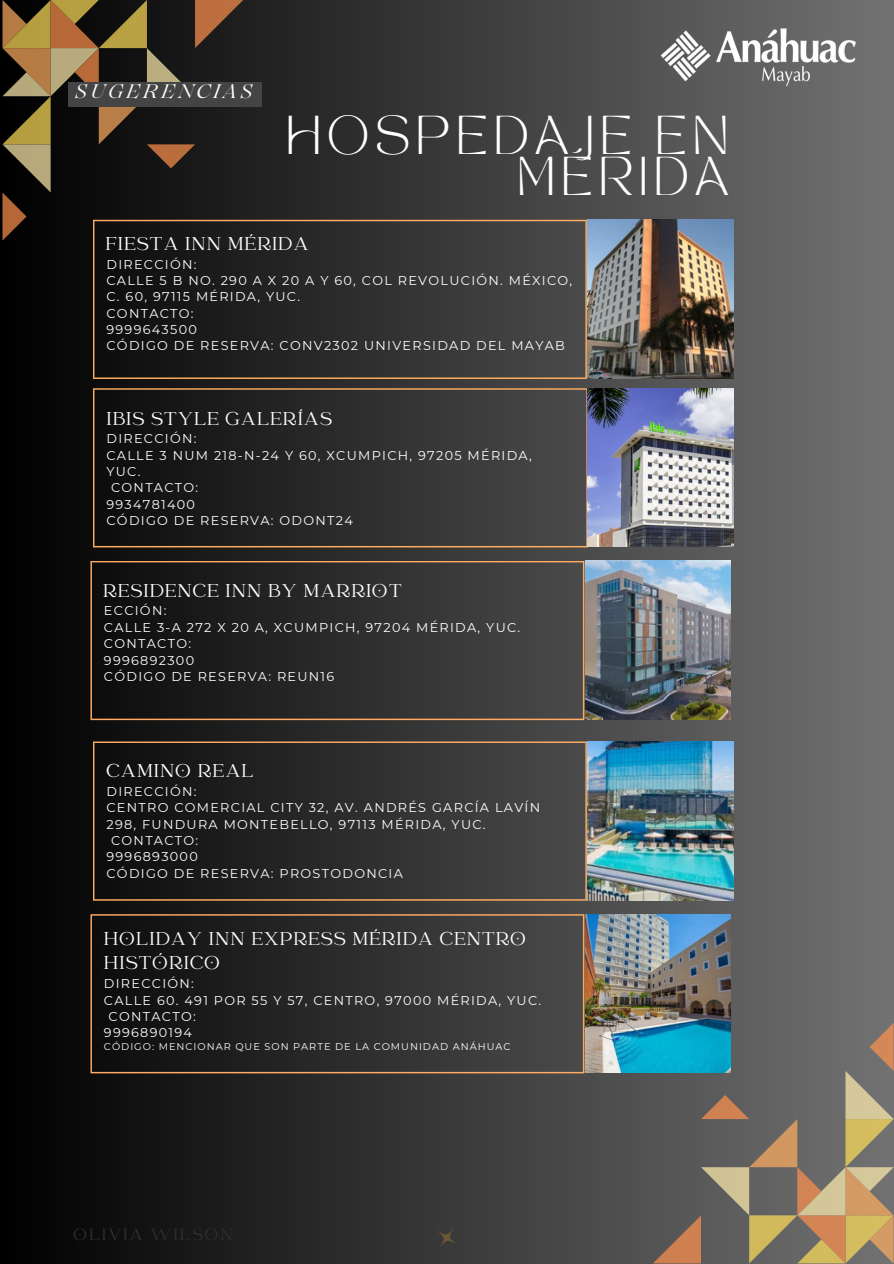
<style>
.page{position:relative;width:894px;height:1264px;background:#fff}
.page>*{position:absolute;margin:0;border:0;box-sizing:border-box;transform-origin:0 0}
.t1{font:38.25px/41.7px "TAN MONCHERI Regular";letter-spacing:.15em;color:#fff;text-align:right}
.t2{font:20.55px/24px "Catchy Mager";letter-spacing:.05em;color:#fff}
.t3{font:italic 19.5px "Lovelace";letter-spacing:.15em;color:#fff}
.t4{font:18px "Catchy Mager";letter-spacing:.1em;color:#303030}
.t5{font:12.75px/16.4px "Montserrat";letter-spacing:.1em;color:#fff}
.t6{font:9.75px "Montserrat";letter-spacing:.1em;color:#fff}
</style>
<div class="page">
<div style="left:0;top:0;width:893px;height:1263px;background:linear-gradient(to right,#010000,#737373)"></div>
<svg style="left:3px;top:0;width:240px;height:241px;background:#3e3221"></svg>
<svg style="left:93px;top:220px;width:493px;height:159px;background:#2f2d2c"></svg>
<svg style="left:90px;top:561px;width:494px;height:159px;background:#312e2c"></svg>
<svg style="left:93px;top:388px;width:494px;height:159px;background:#36322e"></svg>
<svg style="left:93px;top:741px;width:493px;height:159px;background:#2f2d2c"></svg>
<img style="left:587px;top:220px;width:145px;height:158px">
<img style="left:585px;top:561px;width:145px;height:158px">
<img style="left:587px;top:388px;width:145px;height:159px">
<img style="left:587px;top:741px;width:145px;height:159px">
<svg style="left:428px;top:1219px;width:36px;height:36px"></svg>
<svg style="left:652px;top:1022px;width:241px;height:241px;background:#807564"></svg>
<img style="left:660px;top:20px;width:195px;height:73px">
<svg style="left:90px;top:914px;width:494px;height:159px;background:#312e2c"></svg>
<img style="left:585px;top:914px;width:145px;height:158px">
<div style="left:68px;top:82px;width:194px;height:24px;background:#444"></div>
<h2 class="t3" style="left:75px;top:84px;width:179px">SUGERENCIAS</h2>
<h1 class="t1" style="left:286px;top:121px;width:444px">HOSPEDAJE EN<br>MÉRIDA</h1>
<h2 class="t2" style="left:105px;top:233px;width:204px">FIESTA INN MÉRIDA</h2>
<h4 class="t5" style="left:106px;top:256px;width:467px">DIRECCIÓN:<br>CALLE 5 B NO. 290 A X 20 A Y 60, COL REVOLUCIÓN. MÉXICO,<br>C. 60, 97115 MÉRIDA, YUC.<br>CONTACTO:<br>9999643500<br>CÓDIGO DE RESERVA: CONV2302 UNIVERSIDAD DEL MAYAB</h4>
<h2 class="t2" style="left:106px;top:408px;width:227px">IBIS STYLE GALERÍAS</h2>
<h2 class="t5" style="left:106px;top:430px;width:91px">DIRECCIÓN:</h2>
<h2 class="t5" style="left:106px;top:447px;width:426px">CALLE 3 NUM 218-N-24 Y 60, XCUMPICH, 97205 MÉRIDA,</h2>
<h2 class="t5" style="left:106px;top:463px;width:36px">YUC.</h2>
<h2 class="t5" style="left:111px;top:479px;width:89px">CONTACTO:</h2>
<h2 class="t5" style="left:106px;top:496px;width:90px">9934781400</h2>
<h2 class="t5" style="left:106px;top:512px;width:248px">CÓDIGO DE RESERVA: ODONT24</h2>
<h4 class="t2" style="left:103px;top:580px;width:300px">RESIDENCE INN BY MARRIOT</h4>
<h4 class="t5" style="left:104px;top:602px;width:418px">ECCIÓN:<br>CALLE 3-A 272 X 20 A, XCUMPICH, 97204 MÉRIDA, YUC.<br>CONTACTO:<br>9996892300<br>CÓDIGO DE RESERVA: REUN16</h4>
<h4 class="t2" style="left:106px;top:760px;width:149px">CAMINO REAL</h4>
<h2 class="t5" style="left:106px;top:783px;width:91px">DIRECCIÓN:</h2>
<h2 class="t5" style="left:106px;top:799px;width:435px">CENTRO COMERCIAL CITY 32, AV. ANDRÉS GARCÍA LAVÍN</h2>
<h2 class="t5" style="left:106px;top:816px;width:380px">298, FUNDURA MONTEBELLO, 97113 MÉRIDA, YUC.</h2>
<h2 class="t5" style="left:111px;top:832px;width:89px">CONTACTO:</h2>
<h2 class="t5" style="left:106px;top:848px;width:93px">9996893000</h2>
<h2 class="t5" style="left:106px;top:865px;width:298px">CÓDIGO DE RESERVA: PROSTODONCIA</h2>
<p class="t2" style="left:104px;top:928px;width:423px">HOLIDAY INN EXPRESS MÉRIDA CENTRO<br>HISTÓRICO</p>
<h2 class="t5" style="left:104px;top:975px;width:91px">DIRECCIÓN:</h2>
<p class="t5" style="left:104px;top:991px;width:438px">CALLE 60. 491 POR 55 Y 57, CENTRO, 97000 MÉRIDA, YUC.</p>
<p class="t5" style="left:109px;top:1008px;width:89px">CONTACTO:</p>
<p class="t5" style="left:104px;top:1024px;width:90px">9996890194</p>
<p class="t6" style="left:104px;top:1040px;width:408px">CÓDIGO: MENCIONAR QUE SON PARTE DE LA COMUNIDAD ANÁHUAC</p>
<p class="t4" style="left:74px;top:1226px;width:161px">OLIVIA WILSON</p>
</div>
